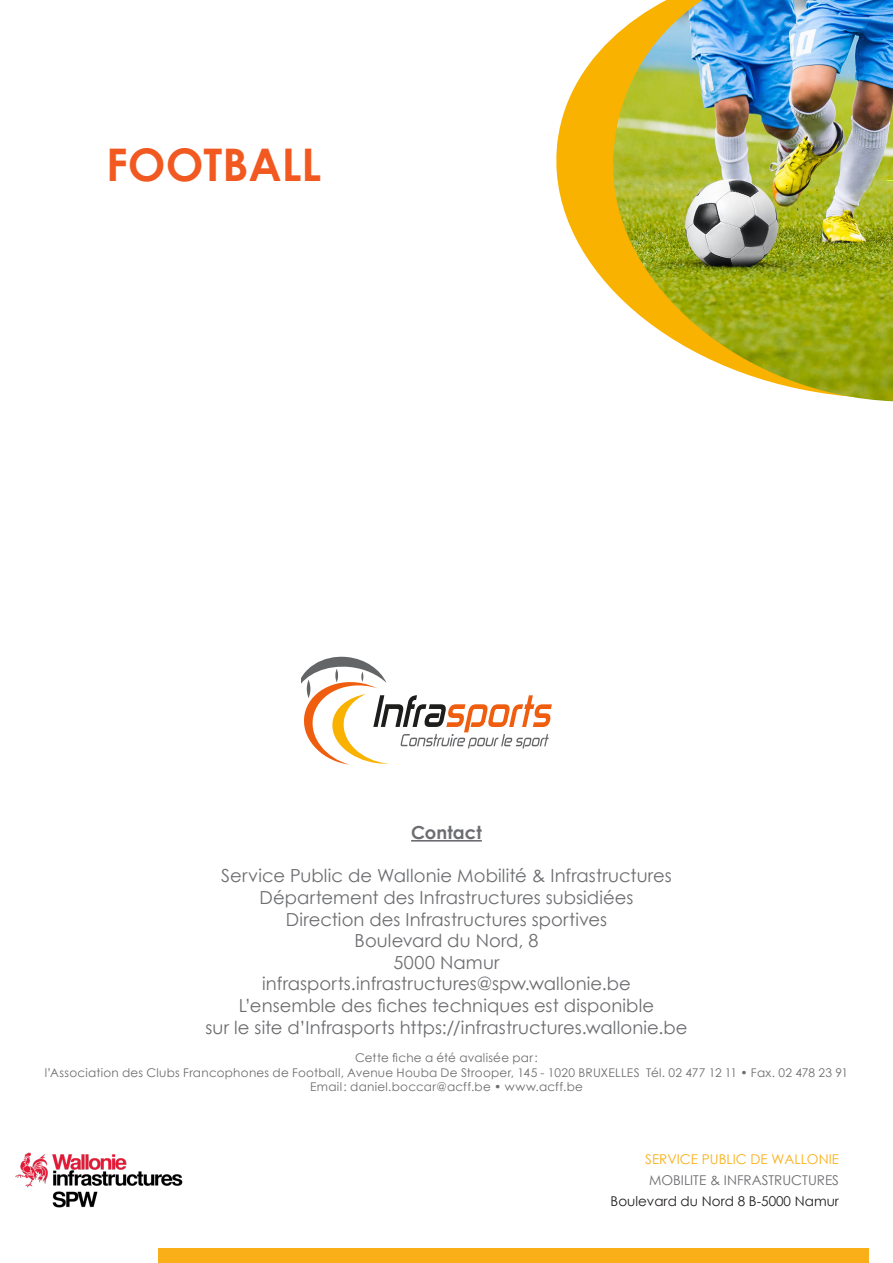
<style>
.page{position:relative;width:893px;height:1263px;background:#fff}
.page>*{position:absolute;margin:0;border:0;box-sizing:border-box;transform-origin:0 0}
.t1{font:700 45px "Century Gothic";color:#f15921}
.t2{font:18px "Century Gothic";letter-spacing:.005em;color:#6c6d70}
.t3{font:700 18px "Century Gothic";letter-spacing:.005em;color:#6c6d70}
.t4{font:13.5px "Century Gothic";color:#231f20}
.t5{font:13.5px "Century Gothic";color:#6c6d70}
.t6{font:13.5px "Century Gothic";color:#faaf18}
.t7{font:12px "Century Gothic";letter-spacing:.02em;color:#6c6d70}
</style>
<div class="page">
<hr style="left:411px;top:840px;width:71px;height:1px;background:#6c6d70">
<div style="left:159px;top:1248px;width:710px;height:15px;background:#faaf18"></div>
<svg style="left:556px;top:37px;width:57px;height:254px;fill:#f9b200"></svg>
<svg style="left:302px;top:656px;width:250px;height:109px"></svg>
<img style="left:613px;top:0;width:280px;height:401px">
<img style="left:15px;top:1152px;width:168px;height:56px">
<p class="t1" style="left:106px;top:131px;width:217px">FOOTBALL</p>
<p class="t3" style="left:411px;top:819px;width:72px">Contact</p>
<p class="t2" style="left:221px;top:863px;width:452px">Service Public de Wallonie Mobilité &amp; Infrastructures</p>
<p class="t2" style="left:260px;top:885px;width:375px">Département des Infrastructures subsidiées</p>
<p class="t2" style="left:286px;top:906px;width:323px">Direction des Infrastructures sportives</p>
<p class="t2" style="left:355px;top:928px;width:185px">Boulevard du Nord, 8</p>
<p class="t2" style="left:393px;top:950px;width:108px">5000 Namur</p>
<p class="t2" style="left:262px;top:971px;width:370px">infrasports.infrastructures@spw.wallonie.be</p>
<p class="t2" style="left:239px;top:993px;width:417px">L’ensemble des fiches techniques est disponible</p>
<p class="t2" style="left:205px;top:1014px;width:484px">sur le site d’Infrasports https://infrastructures.wallonie.be</p>
<p class="t7" style="left:355px;top:1050px;width:184px">Cette fiche a été avalisée par:</p>
<p class="t7" style="left:45px;top:1064px;width:805px">l’Association des Clubs Francophones de Football, Avenue Houba De Strooper, 145 - 1020 BRUXELLES Tél. 02 477 12 11 • Fax. 02 478 23 91</p>
<p class="t7" style="left:310px;top:1078px;width:274px">Email: daniel.boccar@acff.be • www.acff.be</p>
<p class="t6" style="left:645px;top:1150px;width:195px">SERVICE PUBLIC DE WALLONIE</p>
<p class="t5" style="left:649px;top:1171px;width:191px">MOBILITE &amp; INFRASTRUCTURES</p>
<p class="t4" style="left:611px;top:1192px;width:230px">Boulevard du Nord 8 B-5000 Namur</p>
</div>
